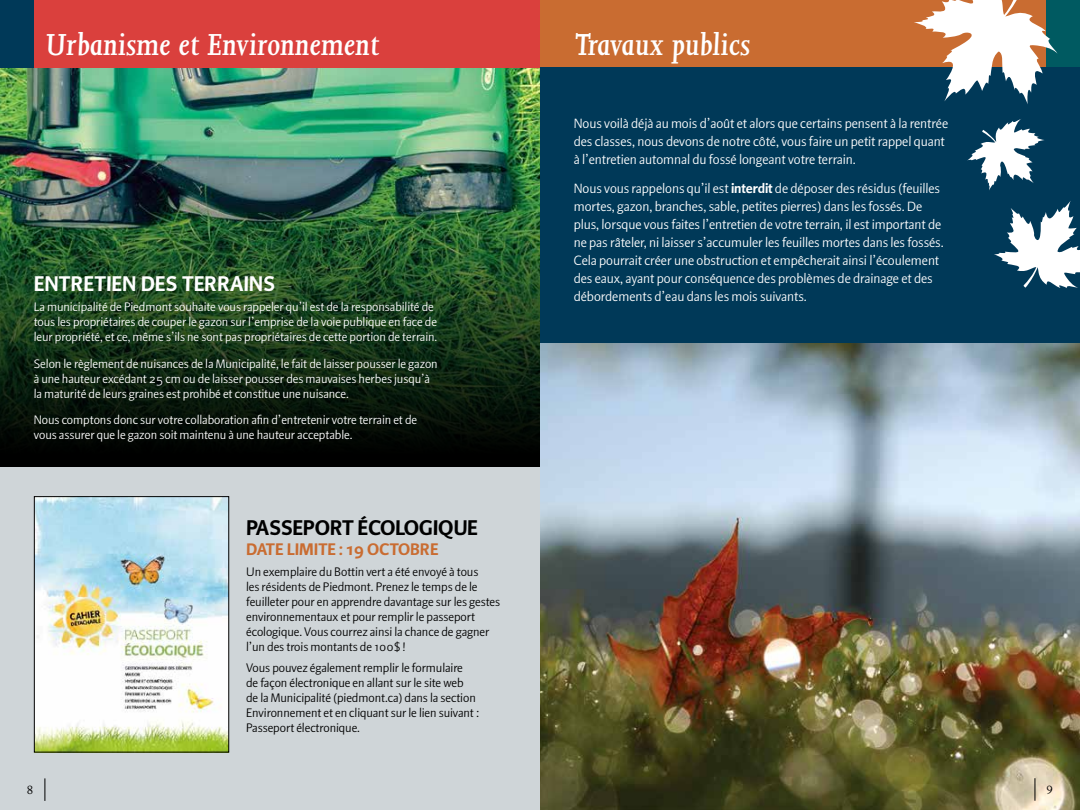
<style>
.page{position:relative;width:1080px;height:810px;background:#fff}
.page>*{position:absolute;margin:0;border:0;box-sizing:border-box;transform-origin:0 0}
.t1{font:italic 600 35px "Joanna";color:#fff}
.t2{font:23.75px "Beo Sans Bold R23";color:#fff}
.t3{font:23.75px "Beo Sans Bold R23";letter-spacing:-.01em;color:#000}
.t4{font:18.75px "Beo Sans Bold R23";color:#c96c31}
.t5{font:15px/18px "Beo Sans R23";color:#fff}
.t6{font:13.75px/15px "Beo Sans R23";color:#fff}
.t7{font:13.75px/15px "Beo Sans R23";color:#000}
.t8{font:13.75px "Joanna";color:#000}
.s1{font-family:"Beo Sans Bold R23"}
</style>
<div class="page">
<div style="left:0;top:464px;width:540px;height:346px;background:#cfd5d8"></div>
<img style="left:0;top:68px;width:540px;height:399px">
<svg style="left:45px;top:778px;width:1px;height:23px"></svg>
<div style="left:540px;top:0;width:540px;height:68px;background:#c96c31"></div>
<div style="left:1046px;top:0;width:34px;height:68px;background:#005a61"></div>
<img style="left:540px;top:343px;width:540px;height:467px">
<div style="left:540px;top:68px;width:540px;height:275px;background:#003958"></div>
<svg style="left:1035px;top:778px;width:1px;height:23px"></svg>
<svg style="left:914px;top:0;width:143px;height:104px"></svg>
<svg style="left:994px;top:201px;width:86px;height:87px"></svg>
<svg style="left:967px;top:119px;width:77px;height:71px"></svg>
<div style="left:0;top:0;width:540px;height:68px;background:#da403d"></div>
<div style="left:0;top:0;width:34px;height:68px;background:#003958"></div>
<img style="left:36px;top:498px;width:191px;height:253px">
<div style="left:34px;top:496px;width:195px;height:257px;border:1px solid #000"></div>
<h1 class="t1" style="left:45px;top:25px;width:335px">Urbanisme et Environnement</h1>
<h2 class="t2" style="left:34px;top:272px;width:241px">ENTRETIEN DES TERRAINS</h2>
<p class="t6" style="left:34px;top:300px;width:405px">La municipalité de Piedmont souhaite vous rappeler qu’il est de la responsabilité de tous les propriétaires de couper le gazon sur l’emprise de la voie publique en face de leur propriété, et ce, même s’ils ne sont pas propriétaires de cette portion de terrain.</p>
<p class="t6" style="left:34px;top:356px;width:405px">Selon le règlement de nuisances de la Municipalité, le fait de laisser pousser le gazon à une hauteur excédant 25 cm ou de laisser pousser des mauvaises herbes jusqu’à la maturité de leurs graines est prohibé et constitue une nuisance.</p>
<p class="t6" style="left:34px;top:412px;width:385px">Nous comptons donc sur votre collaboration afin d’entretenir votre terrain et de vous assurer que le gazon soit maintenu à une hauteur acceptable.</p>
<p class="t8" style="left:27px;top:782px;width:9px">8</p>
<h2 class="t3" style="left:246px;top:516px;width:233px">PASSEPORT ÉCOLOGIQUE</h2>
<p class="t4" style="left:246px;top:540px;width:194px">DATE LIMITE : 19 OCTOBRE</p>
<p class="t7" style="left:246px;top:564px;width:256px">Un exemplaire du Bottin vert a été envoyé à tous<br>les résidents de Piedmont. Prenez le temps de le feuilleter pour en apprendre davantage sur les gestes environnementaux et pour remplir le passeport écologique. Vous courrez ainsi la chance de gagner l’un des trois montants de 100$!</p>
<p class="t7" style="left:246px;top:660px;width:235px">Vous pouvez également remplir le formulaire<br>de façon électronique en allant sur le site web<br>de la Municipalité (piedmont.ca) dans la section Environnement et en cliquant sur le lien suivant :<br>Passeport électronique.</p>
<h1 class="t1" style="left:574px;top:25px;width:178px">Travaux publics</h1>
<p class="t5" style="left:574px;top:114px;width:376px">Nous voilà déjà au mois d’août et alors que certains pensent à la rentrée des classes, nous devons de notre côté, vous faire un petit rappel quant à l’entretien automnal du fossé longeant votre terrain.</p>
<p class="t5" style="left:574px;top:180px;width:371px">Nous vous rappelons qu’il est <span class="s1">INTERDIT</span> de déposer des résidus (feuilles mortes, gazon, branches, sable, petites pierres) dans les fossés. De plus, lorsque vous faites l’entretien de votre terrain, il est important de ne pas râteler, ni laisser s’accumuler les feuilles mortes dans les fossés.<br>Cela pourrait créer une obstruction et empêcherait ainsi l’écoulement des eaux, ayant pour conséquence des problèmes de drainage et des débordements d’eau dans les mois suivants.</p>
<p class="t8" style="left:1046px;top:782px;width:9px">9</p>
</div>
